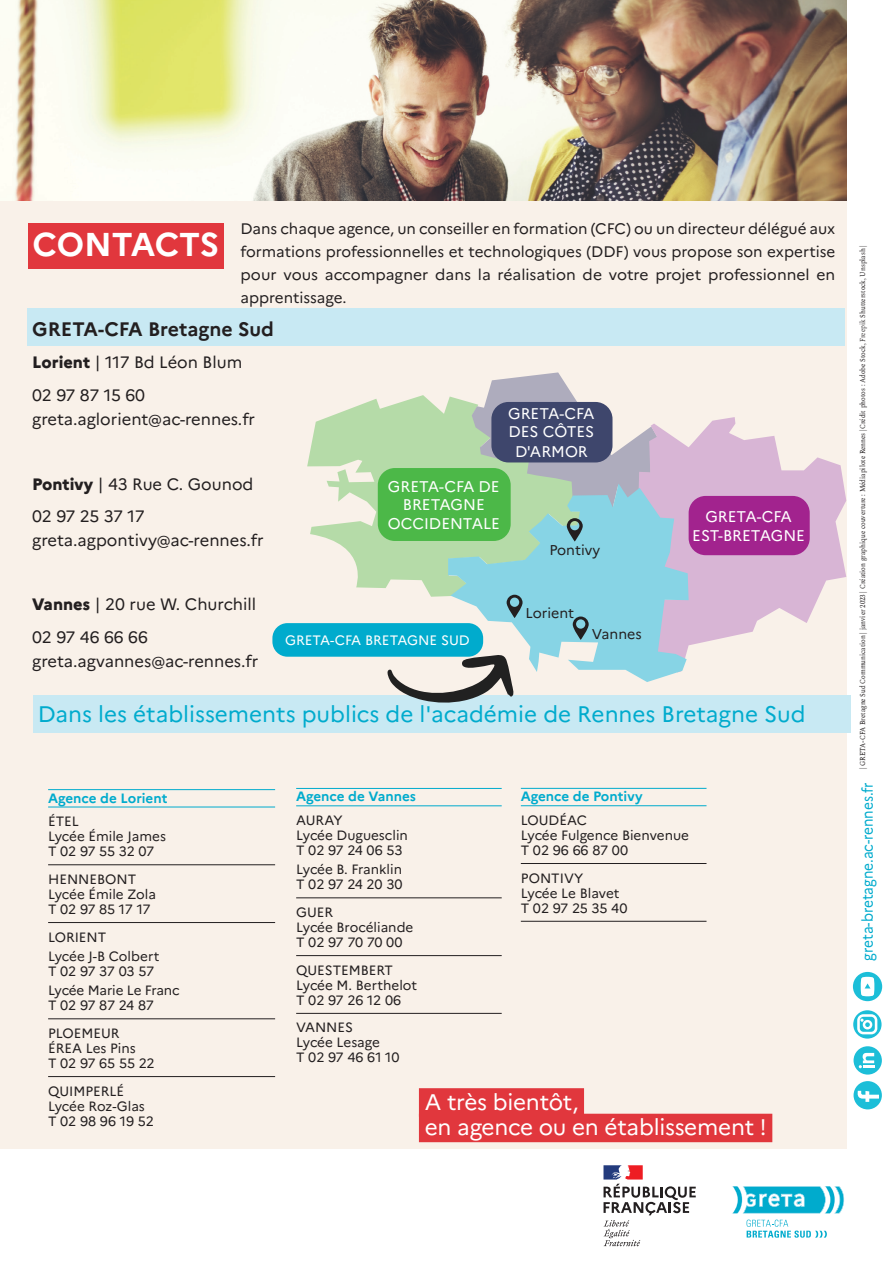
<style>
.page{position:relative;width:893px;height:1263px;background:#fff}
.page>*{position:absolute;margin:0;border:0;box-sizing:border-box;transform-origin:0 0}
.t1{font:700 33px "Marianne";letter-spacing:-.005em;color:#fff}
.t2{font:22.5px "Marianne";color:#00abcd}
.t3{font:22.5px "Marianne";letter-spacing:-.01em;color:#fff}
.t4{font:700 19.5px "Marianne";color:#231f20}
.t5{font:16.5px/24px "Marianne";color:#231f20}
.t6{font:15.45px/19.2px "Marianne";color:#fff;text-align:center}
.t7{font:15.3px/22.8px "Marianne";color:#231f20;text-align:justify}
.t8{font:15.15px "Marianne";color:#00abcd;scale:.9 1}
.t9{font:14.25px "Marianne";color:#231f20}
.t10{font:13.65px "Marianne";color:#fff}
.t11{font:13.5px "Marianne";color:#231f20}
.t12{font:700 13.5px "Marianne";color:#00abcd}
.t13{font:7.5px "Spectral";color:#231f20;scale:.9 1}
.s1{font-weight:800}
.s2{font-weight:300}
</style>
<div class="page">
<div style="left:0;top:0;width:846px;height:1148px;background:#f9f1e9"></div>
<div style="left:272px;top:623px;width:211px;height:34px;background:#00abcd;border-radius:15px"></div>
<svg style="left:307px;top:395px;width:165px;height:202px;fill:#b5dba8"></svg>
<svg style="left:472px;top:372px;width:167px;height:111px"></svg>
<svg style="left:639px;top:417px;width:207px;height:229px;fill:#d8b5d5"></svg>
<svg style="left:448px;top:483px;width:241px;height:199px;background:#9fd3db"></svg>
<svg style="left:573px;top:616px;width:16px;height:24px"></svg>
<svg style="left:507px;top:595px;width:16px;height:23px"></svg>
<svg style="left:567px;top:518px;width:16px;height:23px"></svg>
<img style="left:0;top:0;width:846px;height:201px">
<div style="left:34px;top:695px;width:817px;height:38px;background:#c8e9f3"></div>
<div style="left:27px;top:308px;width:817px;height:38px;background:#c8e9f3"></div>
<div style="left:28px;top:223px;width:195px;height:46px;background:#e1373d"></div>
<hr style="left:48px;top:789px;width:227px;height:1px;background:#00abcd">
<hr style="left:48px;top:807px;width:227px;height:1px;background:#00abcd">
<hr style="left:48px;top:864px;width:227px;height:1px;background:#231f20">
<hr style="left:48px;top:922px;width:227px;height:1px;background:#231f20">
<hr style="left:48px;top:1018px;width:227px;height:1px;background:#231f20">
<hr style="left:48px;top:1076px;width:227px;height:1px;background:#231f20">
<hr style="left:296px;top:788px;width:206px;height:1px;background:#00abcd">
<hr style="left:296px;top:805px;width:206px;height:1px;background:#00abcd">
<hr style="left:296px;top:897px;width:206px;height:1px;background:#231f20">
<hr style="left:296px;top:955px;width:206px;height:1px;background:#231f20">
<hr style="left:296px;top:1013px;width:206px;height:1px;background:#231f20">
<hr style="left:521px;top:788px;width:185px;height:1px;background:#00abcd">
<hr style="left:521px;top:805px;width:185px;height:1px;background:#00abcd">
<hr style="left:521px;top:863px;width:185px;height:1px;background:#231f20">
<hr style="left:521px;top:921px;width:185px;height:1px;background:#231f20">
<div style="left:378px;top:468px;width:133px;height:73px;background:#4cb848;border-radius:17px"></div>
<div style="left:491px;top:402px;width:121px;height:60px;background:#3e466c;border-radius:17px"></div>
<div style="left:689px;top:496px;width:121px;height:59px;background:#a2238e;border-radius:17px"></div>
<svg style="left:385px;top:653px;width:129px;height:50px"></svg>
<div style="left:853px;top:1081px;width:29px;height:28px;background:#1cbed8;border-radius:50%"></div>
<svg style="left:858px;top:1091px;width:21px;height:11px"></svg>
<div style="left:853px;top:1046px;width:29px;height:28px;background:#1cbed8;border-radius:50%"></div>
<svg style="left:853px;top:1010px;width:28px;height:28px"></svg>
<svg style="left:859px;top:1053px;width:15px;height:15px"></svg>
<div style="left:857px;top:1014px;width:20px;height:20px;border:3px solid #fff;border-radius:5px"></div>
<div style="left:863px;top:1020px;width:9px;height:9px;border:2px solid #fff;border-radius:50%"></div>
<svg style="left:860px;top:1018px;width:4px;height:4px"></svg>
<svg style="left:853px;top:972px;width:29px;height:29px"></svg>
<svg style="left:861px;top:977px;width:13px;height:19px"></svg>
<div style="left:419px;top:1088px;width:165px;height:29px;background:#e1373d"></div>
<div style="left:419px;top:1114px;width:353px;height:28px;background:#e1373d"></div>
<svg style="left:603px;top:1165px;width:93px;height:81px"></svg>
<svg style="left:732px;top:1186px;width:112px;height:51px"></svg>
<p class="t1" style="left:33px;top:224px;width:188px">CONTACTS</p>
<p class="t7" style="left:241px;top:217px;width:596px">Dans chaque agence, un conseiller en formation (CFC) ou un directeur délégué aux formations professionnelles et technologiques (DDF) vous propose son expertise pour vous accompagner dans la réalisation de votre projet professionnel en apprentissage.</p>
<p class="t4" style="left:32px;top:317px;width:243px">GRETA-CFA Bretagne Sud</p>
<p class="t5" style="left:32px;top:350px;width:212px"><span class="s1">Lorient</span> | 117 Bd Léon Blum</p>
<p class="t5" style="left:32px;top:383px;width:224px">02 97 87 15 60 greta.aglorient@ac-rennes.fr</p>
<p class="t5" style="left:32px;top:472px;width:223px"><span class="s1">Pontivy</span> | 43 Rue C. Gounod</p>
<p class="t5" style="left:32px;top:504px;width:233px">02 97 25 37 17 greta.agpontivy@ac-rennes.fr</p>
<p class="t6" style="left:388px;top:477px;width:113px;line-height:18.6px">GRETA-CFA DE<br>BRETAGNE</p>
<p class="t6" style="left:388px;top:514px;width:114px">OCCIDENTALE</p>
<p class="t6" style="left:508px;top:404px;width:88px">GRETA-CFA<br>DES CÔTES<br>D'ARMOR</p>
<p class="t9" style="left:549px;top:541px;width:52px">Pontivy</p>
<p class="t5" style="left:32px;top:592px;width:226px"><span class="s1">Vannes</span> | 20 rue W. Churchill</p>
<p class="t5" style="left:32px;top:625px;width:228px">02 97 46 66 66 greta.agvannes@ac-rennes.fr</p>
<p class="t10" style="left:285px;top:632px;width:186px">GRETA-CFA BRETAGNE SUD</p>
<p class="t9" style="left:525px;top:604px;width:50px">Lorient</p>
<p class="t9" style="left:592px;top:626px;width:51px">Vannes</p>
<p class="t6" style="left:705px;top:507px;width:88px">GRETA-CFA</p>
<p class="t6" style="left:692px;top:525px;width:114px">EST-BRETAGNE</p>
<p class="t2" style="left:38px;top:700px;width:769px">Dans les établissements publics de l'académie de Rennes Bretagne Sud</p>
<p class="t12" style="left:48px;top:789px;width:121px">Agence de Lorient</p>
<p class="t11" style="left:48px;top:813px;width:32px">ÉTEL</p>
<p class="t11" style="left:48px;top:828px;width:119px">Lycée Émile James</p>
<p class="t11" style="left:48px;top:843px;width:108px">T 02 97 55 32 07</p>
<p class="t11" style="left:48px;top:871px;width:90px">HENNEBONT</p>
<p class="t11" style="left:48px;top:886px;width:109px">Lycée Émile Zola</p>
<p class="t11" style="left:48px;top:901px;width:104px">T 02 97 85 17 17</p>
<p class="t11" style="left:48px;top:928px;width:60px">LORIENT</p>
<p class="t11" style="left:48px;top:948px;width:113px">Lycée J-B Colbert</p>
<p class="t11" style="left:48px;top:963px;width:108px">T 02 97 37 03 57</p>
<p class="t11" style="left:48px;top:982px;width:133px">Lycée Marie Le Franc</p>
<p class="t11" style="left:48px;top:997px;width:107px">T 02 97 87 24 87</p>
<p class="t11" style="left:48px;top:1025px;width:73px">PLOEMEUR</p>
<p class="t11" style="left:48px;top:1040px;width:89px">ÉREA Les Pins</p>
<p class="t11" style="left:48px;top:1055px;width:108px">T 02 97 65 55 22</p>
<p class="t11" style="left:48px;top:1082px;width:78px">QUIMPERLÉ</p>
<p class="t11" style="left:48px;top:1097px;width:98px">Lycée Roz-Glas</p>
<p class="t11" style="left:48px;top:1112px;width:107px">T 02 98 96 19 52</p>
<p class="t12" style="left:296px;top:788px;width:121px">Agence de Vannes</p>
<p class="t11" style="left:296px;top:812px;width:48px">AURAY</p>
<p class="t11" style="left:296px;top:827px;width:113px">Lycée Duguesclin</p>
<p class="t11" style="left:296px;top:842px;width:108px">T 02 97 24 06 53</p>
<p class="t11" style="left:296px;top:861px;width:107px">Lycée B. Franklin</p>
<p class="t11" style="left:296px;top:876px;width:108px">T 02 97 24 20 30</p>
<p class="t11" style="left:296px;top:904px;width:38px">GUER</p>
<p class="t11" style="left:296px;top:919px;width:119px">Lycée Brocéliande</p>
<p class="t11" style="left:296px;top:934px;width:108px">T 02 97 70 70 00</p>
<p class="t11" style="left:296px;top:962px;width:98px">QUESTEMBERT</p>
<p class="t11" style="left:296px;top:977px;width:122px">Lycée M. Berthelot</p>
<p class="t11" style="left:296px;top:992px;width:107px">T 02 97 26 12 06</p>
<p class="t11" style="left:296px;top:1019px;width:58px">VANNES</p>
<p class="t11" style="left:296px;top:1034px;width:85px">Lycée Lesage</p>
<p class="t11" style="left:296px;top:1049px;width:105px">T 02 97 46 61 10</p>
<p class="t12" style="left:521px;top:788px;width:123px">Agence de Pontivy</p>
<p class="t11" style="left:521px;top:812px;width:68px">LOUDÉAC</p>
<p class="t11" style="left:521px;top:827px;width:170px">Lycée Fulgence Bienvenue</p>
<p class="t11" style="left:521px;top:842px;width:109px">T 02 96 66 87 00</p>
<p class="t11" style="left:521px;top:869px;width:64px">PONTIVY</p>
<p class="t11" style="left:521px;top:884px;width:100px">Lycée Le Blavet</p>
<p class="t11" style="left:521px;top:899px;width:108px">T 02 97 25 35 40</p>
<p class="t3" style="left:425px;top:1088px;width:155px">A très bientôt,</p>
<p class="t3" style="left:425px;top:1114px;width:343px">en agence ou en établissement !</p>
<p class="t13" style="left:857px;top:769px;width:584px;rotate:-90deg">| GRETA-CFA Bretagne Sud Communication | janvier 2023 | Création graphique couverture : Médiapilote Rennes |Crédit photos : Adobe Stock, <span class="s2">Freepik</span> Shutterstock, Unsplash |</p>
<p class="t8" style="left:858px;top:961px;width:200px;rotate:-90deg">greta-bretagne.ac-rennes.fr</p>
</div>
